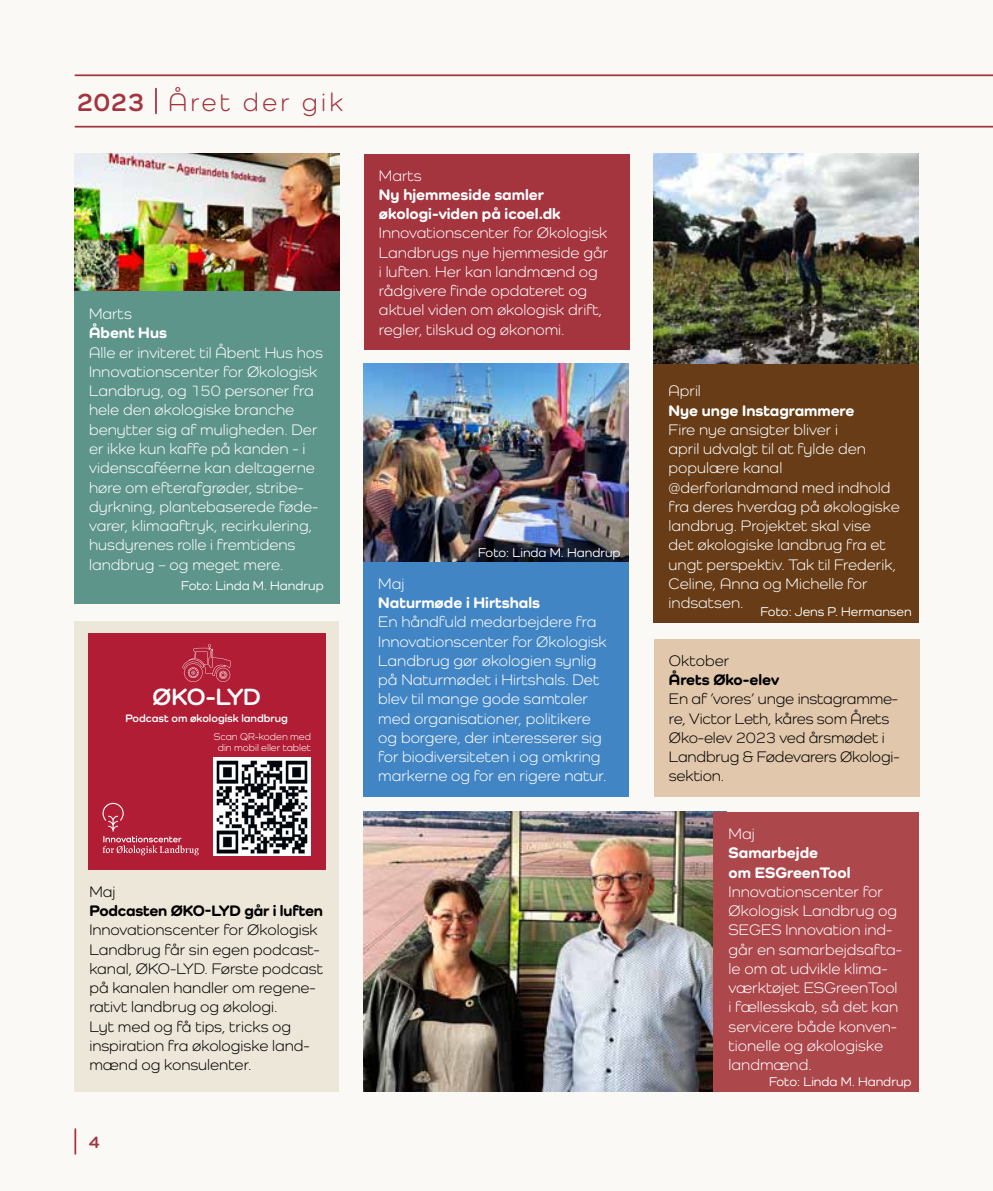
<style>
.page{position:relative;width:993px;height:1191px;background:#fff}
.page>*{position:absolute;margin:0;border:0;box-sizing:border-box;transform-origin:0 0}
.t1{font:26.25px "Como";letter-spacing:.12em;color:#a4343e}
.t2{font:700 24.32px "Como";letter-spacing:-.015em;color:#fff}
.t3{font:700 17.5px "Como";color:#a4343e}
.t4{font:15.75px/19.2px "Como";color:#fff}
.t5{font:15.75px/19.2px "Como";color:#000}
.t6{font:800 15.75px/19.2px "Como";color:#fff}
.t7{font:800 15.75px "Como";letter-spacing:-.01em;color:#000}
.t8{font:500 13.12px "Como";color:#fff}
.t9{font:700 11.2px "Como";color:#fff}
.t10{font:10.15px/11.2px "Como";color:#fff;text-align:center}
.s1{font-weight:700}
</style>
<div class="page">
<div style="left:0;top:0;width:992px;height:1191px;background:#fbf9f6"></div>
<hr style="left:74px;top:1129px;width:2px;height:24px;background:#a4343e">
<div style="left:654px;top:639px;width:264px;height:157px;background:#e1c7ab"></div>
<div style="left:364px;top:153px;width:265px;height:196px;background:#a4343e"></div>
<hr style="left:155px;top:89px;width:2px;height:24px;background:#a4343e">
<hr style="left:75px;top:74px;width:917px;height:2px;background:#a4343e">
<hr style="left:75px;top:126px;width:917px;height:2px;background:#a4343e">
<img style="left:74px;top:154px;width:265px;height:137px">
<img style="left:363px;top:811px;width:350px;height:280px">
<div style="left:713px;top:811px;width:205px;height:280px;background:#ac474c"></div>
<div style="left:74px;top:621px;width:264px;height:470px;background:#ede7d9"></div>
<img style="left:653px;top:154px;width:265px;height:210px">
<div style="left:363px;top:363px;width:265px;height:433px;background:#4185c5"></div>
<img style="left:363px;top:363px;width:265px;height:199px">
<div style="left:653px;top:364px;width:265px;height:259px;background:#673c16"></div>
<div style="left:88px;top:633px;width:237px;height:236px;background:#b11d35"></div>
<svg style="left:102px;top:803px;width:97px;height:52px"></svg>
<svg style="left:182px;top:644px;width:49px;height:38px"></svg>
<img style="left:213px;top:757px;width:98px;height:98px">
<div style="left:74px;top:291px;width:265px;height:312px;background:#5e958b"></div>
<h1 class="t1" style="left:77px;top:87px;width:268px"><span class="s1">2023</span> Året der gik</h1>
<p class="t4" style="left:89px;top:304px;width:44px">Marts</p>
<p class="t6" style="left:89px;top:323px;width:79px">Åbent Hus</p>
<p class="t4" style="left:89px;top:342px;width:235px">Alle er inviteret til Åbent Hus hos<br>Innovationscenter for Økologisk<br>Landbrug, og 150 personer fra hele den økologiske branche benytter sig af muligheden. Der er ikke kun kaffe på kanden - i videnscaféerne kan deltagerne høre om efterafgrøder, stribe&shy;dyrkning, plantebaserede føde&shy;varer, klimaaftryk, recirkulering, husdyrenes rolle i fremtidens landbrug – og meget mere.</p>
<p class="t8" style="left:181px;top:577px;width:144px">Foto: Linda M. Handrup</p>
<h2 class="t2" style="left:152px;top:682px;width:110px">ØKO-LYD</h2>
<p class="t9" style="left:125px;top:711px;width:164px">Podcast om økologisk landbrug</p>
<p class="t10" style="left:214px;top:731px;width:99px">Scan QR-koden med din mobil eller tablet</p>
<p class="t4" style="left:379px;top:165px;width:44px">Marts</p>
<p class="t6" style="left:379px;top:184px;width:183px">Ny hjemmeside samler økologi-viden på icoel.dk</p>
<p class="t4" style="left:379px;top:223px;width:230px">Innovationscenter for Økologisk<br>Landbrugs nye hjemmeside går i luften. Her kan landmænd og rådgivere finde opdateret og aktuel viden om økologisk drift, regler, tilskud og økonomi.</p>
<p class="t8" style="left:478px;top:545px;width:144px">Foto: Linda M. Handrup</p>
<p class="t4" style="left:378px;top:573px;width:28px">Maj</p>
<p class="t6" style="left:378px;top:592px;width:163px">Naturmøde i Hirtshals</p>
<p class="t4" style="left:378px;top:612px;width:230px">En håndfuld medarbejdere fra<br>Innovationscenter for Økologisk<br>Landbrug gør økologien synlig på Naturmødet i Hirtshals. Det blev til mange gode samtaler med organisationer, politikere og borgere, der interesserer sig for biodiversiteten i og omkring markerne og for en rigere natur.</p>
<p class="t5" style="left:89px;top:881px;width:28px">Maj</p>
<p class="t7" style="left:89px;top:901px;width:235px">Podcasten ØKO-LYD går i luften</p>
<p class="t5" style="left:89px;top:920px;width:235px">Innovationscenter for Økologisk<br>Landbrug får sin egen podcast&shy;kanal, ØKO-LYD. Første podcast på kanalen handler om regene&shy;rativt landbrug og økologi.<br>Lyt med og få tips, tricks og inspiration fra økologiske land&shy;mænd og konsulenter.</p>
<p class="t3" style="left:89px;top:1131px;width:13px">4</p>
<p class="t4" style="left:668px;top:381px;width:34px">April</p>
<p class="t6" style="left:668px;top:400px;width:187px">Nye unge Instagrammere</p>
<p class="t4" style="left:668px;top:419px;width:232px">Fire nye ansigter bliver i<br>april udvalgt til at fylde den populære kanal @derforlandmand med indhold fra deres hverdag på økologiske landbrug. Projektet skal vise det økologiske landbrug fra et ungt perspektiv. Tak til Frederik,<br>Celine, Anna og Michelle for indsatsen.</p>
<p class="t8" style="left:760px;top:603px;width:153px">Foto: Jens P. Hermansen</p>
<p class="t5" style="left:668px;top:650px;width:62px">Oktober</p>
<p class="t7" style="left:668px;top:670px;width:112px">Årets Øko-elev</p>
<p class="t5" style="left:668px;top:689px;width:232px">En af ’vores’ unge instagramme&shy;re, Victor Leth, kåres som Årets<br>Øko-elev 2023 ved årsmødet i<br>Landbrug &amp; Fødevarers Økologi&shy;sektion.</p>
<p class="t4" style="left:728px;top:824px;width:28px">Maj</p>
<p class="t6" style="left:728px;top:843px;width:123px">Samarbejde<br>om ESGreenTool</p>
<p class="t4" style="left:728px;top:881px;width:175px">Innovationscenter for<br>Økologisk Landbrug og<br>SEGES Innovation ind&shy;går en samarbejdsafta&shy;le om at udvikle klima&shy;værktøjet ESGreenTool i fællesskab, så det kan servicere både konven&shy;tionelle og økologiske landmænd.</p>
<p class="t8" style="left:768px;top:1073px;width:144px">Foto: Linda M. Handrup</p>
</div>
